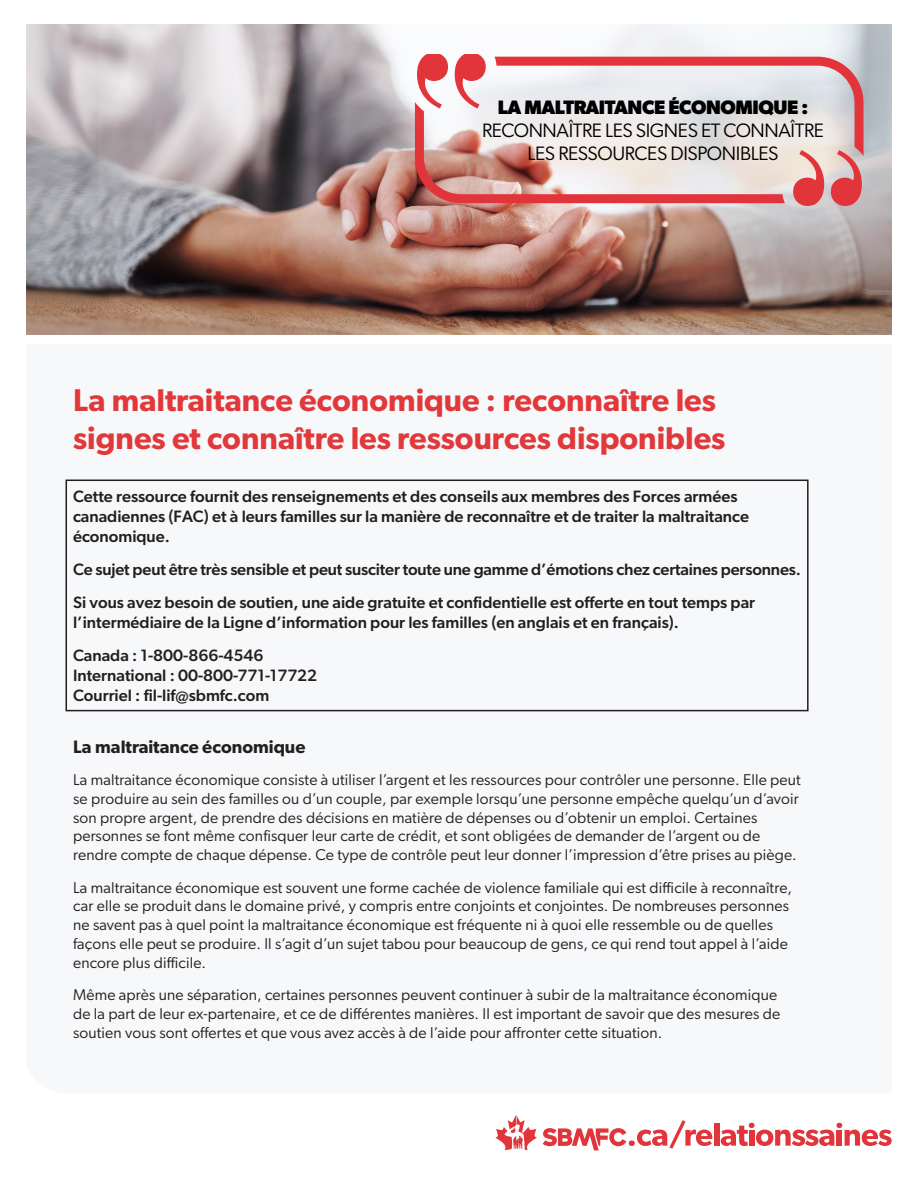
<style>
.page{position:relative;width:918px;height:1188px;background:#fff}
.page>*{position:absolute;margin:0;border:0;box-sizing:border-box;transform-origin:0 0}
.t1{font:600 31.5px/37.8px "Gibson";color:#e1383b}
.t2{font:19.5px/23.4px "Gibson";letter-spacing:-.02em;color:#000;text-align:center}
.t3{font:600 18px "Gibson";color:#231f20}
.t4{font:500 16.5px/19.8px "Gibson";color:#231f20}
.t5{font:15.6px/18.8px "Gibson";letter-spacing:.01em;color:#231f20}
.s1{font-weight:700}
</style>
<div class="page">
<img style="left:26px;top:25px;width:866px;height:310px">
<div style="left:66px;top:480px;width:743px;height:231px;border:2px solid #231f20"></div>
<svg style="left:415px;top:54px;width:449px;height:152px;background:#e4c0c0"></svg>
<svg style="left:495px;top:1115px;width:217px;height:35px"></svg>
<div style="left:714px;top:1124px;width:5px;height:22px;background:#e2343b"></div>
<svg style="left:721px;top:1123px;width:171px;height:23px"></svg>
<p class="t2" style="left:482px;top:95px;width:343px"><span class="s1">LA MALTRAITANCE ÉCONOMIQUE :<br></span>RECONNAÎTRE LES SIGNES ET CONNAÎTRE<br>LES RESSOURCES DISPONIBLES</p>
<p class="t1" style="left:73px;top:380px;width:654px">La maltraitance économique : reconnaître les signes et connaître les ressources disponibles</p>
<p class="t4" style="left:73px;top:486px;width:678px">Cette ressource fournit des renseignements et des conseils aux membres des Forces armées canadiennes (FAC) et à leurs familles sur la manière de reconnaître et de traiter la maltraitance économique.</p>
<p class="t4" style="left:73px;top:559px;width:729px">Ce sujet peut être très sensible et peut susciter toute une gamme d’émotions chez certaines personnes.</p>
<p class="t4" style="left:73px;top:592px;width:684px">Si vous avez besoin de soutien, une aide gratuite et confidentielle est offerte en tout temps par l’intermédiaire de la Ligne d’information pour les familles (en anglais et en français).</p>
<p class="t4" style="left:73px;top:646px;width:246px">Canada : 1-800-866-4546<br>International : 00-800-771-17722<br>Courriel : fil-lif@sbmfc.com</p>
<p class="t3" style="left:73px;top:736px;width:234px">La maltraitance économique</p>
<p class="t5" style="left:73px;top:770px;width:729px">La maltraitance économique consiste à utiliser l’argent et les ressources pour contrôler une personne. Elle peut se produire au sein des familles ou d’un couple, par exemple lorsqu’une personne empêche quelqu’un d’avoir son propre argent, de prendre des décisions en matière de dépenses ou d’obtenir un emploi. Certaines personnes se font même confisquer leur carte de crédit, et sont obligées de demander de l’argent ou de rendre compte de chaque dépense. Ce type de contrôle peut leur donner l’impression d’être prises au piège.</p>
<p class="t5" style="left:73px;top:878px;width:721px">La maltraitance économique est souvent une forme cachée de violence familiale qui est difficile à reconnaître, car elle se produit dans le domaine privé, y compris entre conjoints et conjointes. De nombreuses personnes ne savent pas à quel point la maltraitance économique est fréquente ni à quoi elle ressemble ou de quelles façons elle peut se produire. Il s’agit d’un sujet tabou pour beaucoup de gens, ce qui rend tout appel à l’aide encore plus difficile.</p>
<p class="t5" style="left:73px;top:985px;width:709px">Même après une séparation, certaines personnes peuvent continuer à subir de la maltraitance économique de la part de leur ex-partenaire, et ce de différentes manières. Il est important de savoir que des mesures de soutien vous sont offertes et que vous avez accès à de l’aide pour affronter cette situation.</p>
</div>
